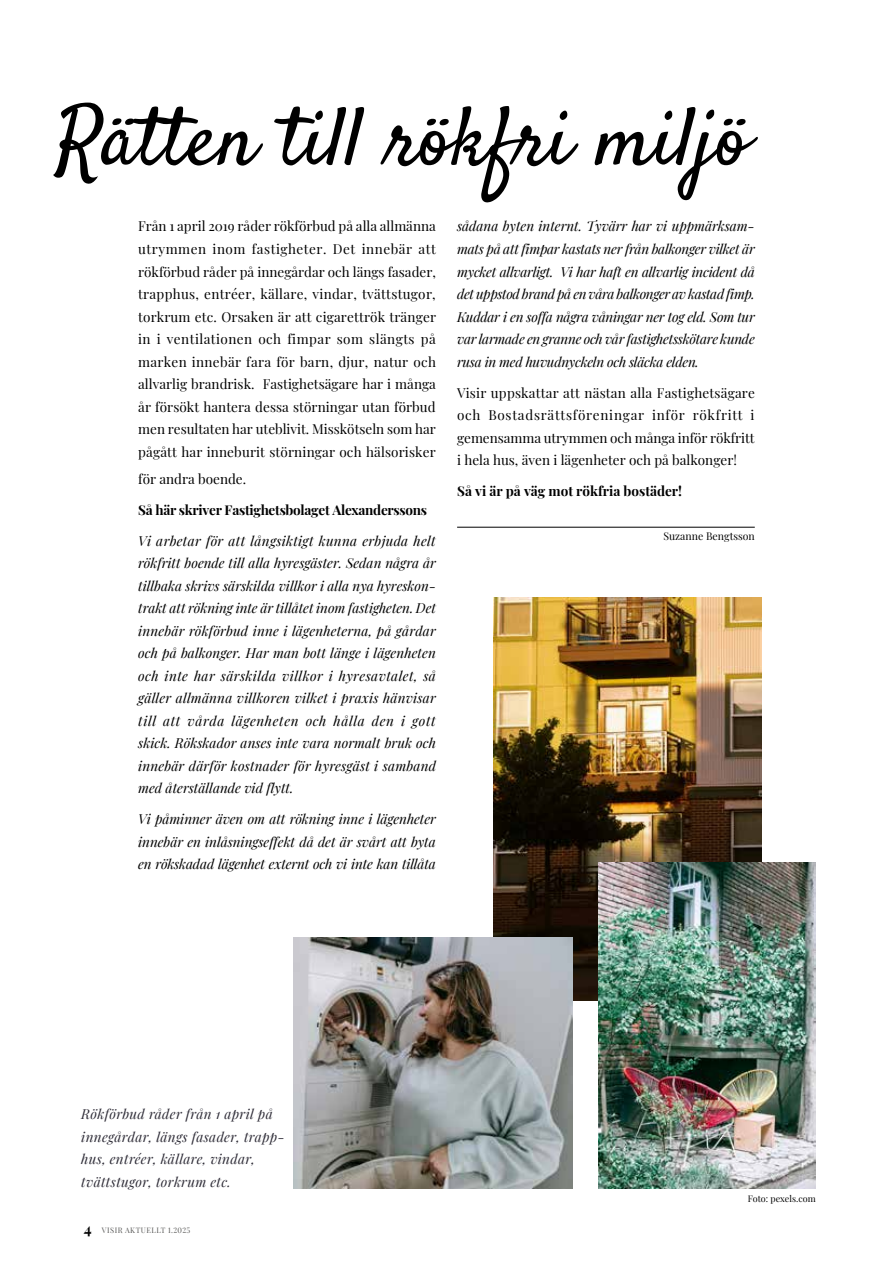
<style>
.page{position:relative;width:893px;height:1263px;background:#fff}
.page>*{position:absolute;margin:0;border:0;box-sizing:border-box;transform-origin:0 0}
.t1{font:82.5px "Satisfy";color:#000}
.t2{font:italic 13.5px/22.5px "Playfair Display";letter-spacing:-.01em;color:#000;text-align:justify}
.t3{font:13.5px/22.5px "Playfair Display";color:#000;text-align:justify}
.t4{font:italic 13.5px/22.5px "Playfair Display";letter-spacing:.025em;color:#2e2c37}
.t5{font:700 13.5px "Playfair Display";letter-spacing:-.02em;color:#000}
.t6{font:700 13.5px "Playfair Display";color:#000}
.t7{font:10.5px "Playfair Display";color:#000}
.t8{font:9px "Playfair Display";color:#000}
.t9{font:7.5px "Playfair Display";letter-spacing:.07em;color:#575756}
.s1{font-weight:700;font-size:15px;color:#000}
</style>
<div class="page">
<hr style="left:457px;top:527px;width:298px;height:1px;background:#000">
<img style="left:493px;top:597px;width:269px;height:403px">
<img style="left:293px;top:937px;width:280px;height:252px">
<img style="left:598px;top:863px;width:218px;height:326px">
<h1 class="t1" style="left:56px;top:86px;width:695px">Rätten till rökfri miljö</h1>
<p class="t2" style="left:457px;top:214px;width:299px">sådana byten internt. Tyvärr har vi uppmärksam&shy;mats på att fimpar kastats ner från balkonger vilket är mycket allvarligt. Vi har haft en allvarlig incident då det uppstod brand på en våra balkonger av kastad fimp.<br>Kuddar i en soffa några våningar ner tog eld. Som tur var larmade en granne och vår fastighetsskötare kunde rusa in med huvudnyckeln och släcka elden.</p>
<p class="t3" style="left:457px;top:380px;width:299px">Visir uppskattar att nästan alla Fastighetsägare och Bostadsrättsföreningar inför rökfritt i gemensamma utrymmen och många inför rökfritt i hela hus, även i lägenheter och på balkonger!</p>
<p class="t6" style="left:457px;top:480px;width:227px">Så vi är på väg mot rökfria bostäder!</p>
<p class="t7" style="left:663px;top:528px;width:93px">Suzanne Bengtsson</p>
<p class="t3" style="left:138px;top:214px;width:299px">Från 1 april 2019 råder rökförbud på alla allmänna utrymmen inom fastigheter. Det innebär att rökförbud råder på innegårdar och längs fasader, trapphus, entréer, källare, vindar, tvättstugor, torkrum etc. Orsaken är att cigarettrök tränger in i ventilationen och fimpar som slängts på marken innebär fara för barn, djur, natur och allvarlig brandrisk. Fastighetsägare har i många år försökt hantera dessa störningar utan förbud men resultaten har uteblivit. Misskötseln som har pågått har inneburit störningar och hälsorisker</p>
<p class="t3" style="left:138px;top:466px;width:109px">för andra boende.</p>
<p class="t5" style="left:138px;top:499px;width:290px">Så här skriver Fastighetsbolaget Alexanderssons</p>
<p class="t2" style="left:138px;top:528px;width:299px">Vi arbetar för att långsiktigt kunna erbjuda helt rökfritt boende till alla hyresgäster. Sedan några år tillbaka skrivs särskilda villkor i alla nya hyreskon&shy;trakt att rökning inte är tillåtet inom fastigheten. Det innebär rökförbud inne i lägenheterna, på gårdar och på balkonger. Har man bott länge i lägenheten och inte har särskilda villkor i hyresavtalet, så gäller allmänna villkoren vilket i praxis hänvisar till att vårda lägenheten och hålla den i gott skick. Rökskador anses inte vara normalt bruk och innebär därför kostnader för hyresgäst i samband med återställande vid flytt.</p>
<p class="t2" style="left:138px;top:807px;width:299px">Vi påminner även om att rökning inne i lägenheter innebär en inlåsningseffekt då det är svårt att byta en rökskadad lägenhet externt och vi inte kan tillåta</p>
<p class="t4" style="left:81px;top:1102px;width:205px">Rökförbud råder från 1 april på innegårdar, längs fasader, trapp&shy;hus, entréer, källare, vindar, tvättstugor, torkrum etc.</p>
<p class="t9" style="left:84px;top:1224px;width:108px"><span class="s1">4</span> VISIR AKTUELLT 1.2025</p>
<p class="t8" style="left:748px;top:1191px;width:69px">Foto: pexels.com</p>
</div>
